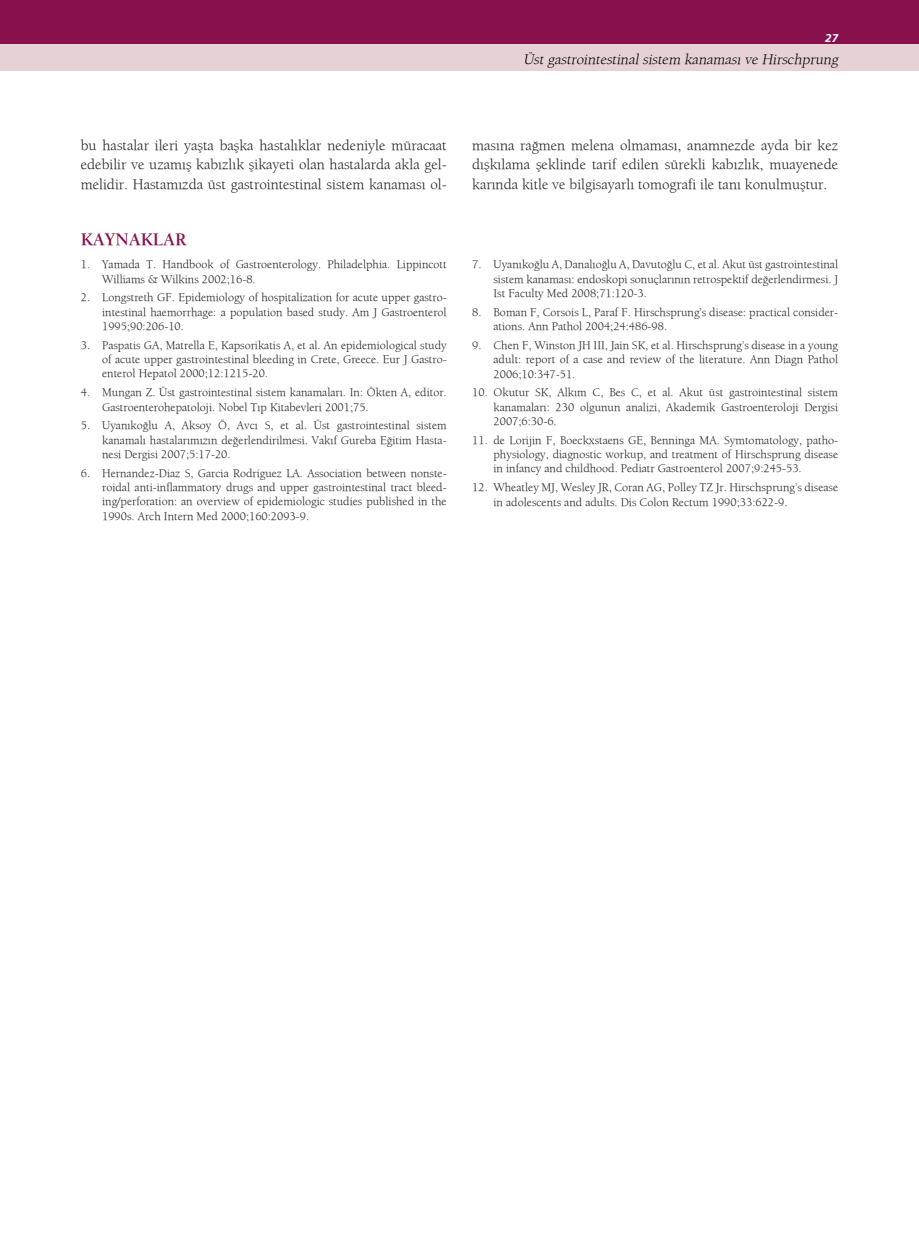
<style>
.page{position:relative;width:919px;height:1238px;background:#fff}
.page>*{position:absolute;margin:0;border:0;box-sizing:border-box;transform-origin:0 0}
.t1{font:700 18px "Berkeley";color:#88104c}
.t2{font:15px/19.5px "Berkeley";color:#231f20;text-align:justify}
.t3{font:italic 300 15px "Berkeley";color:#040503}
.t4{font:300 12px/14.4px "Berkeley";color:#231f20;text-align:justify}
.t5{font:italic 700 12px "Fruga Sans";color:#fff}
</style>
<div class="page">
<div style="left:0;top:0;width:918px;height:45px;background:#88104c"></div>
<div style="left:0;top:44px;width:918px;height:27px;background:#e6d1d5"></div>
<p class="t5" style="left:825px;top:31px;width:14px">27</p>
<p class="t3" style="left:523px;top:51px;width:319px">Üstgastrointestinalsistem kanamasıve Hirschprung</p>
<p class="t2" style="left:81px;top:135px;width:367px">bu hastalar ileri yaşta başka hastalıklar nedeniyle müracaat edebilir ve uzamış kabızlık şikayeti olan hastalarda akla gel&shy;melidir. Hastamızda üst gastrointestinal sistem kanaması ol-</p>
<p class="t2" style="left:472px;top:135px;width:367px">masına rağmen melena olmaması, anamnezde ayda bir kez dışkılama şeklinde tarif edilen sürekli kabızlık, muayenede karında kitle ve bilgisayarlı tomografi ile tanı konulmuştur.</p>
<h1 class="t1" style="left:81px;top:229px;width:107px">KAYNAKLAR</h1>
<p class="t4" style="left:102px;top:257px;width:346px;text-indent:-21px">1. Yamada T. Handbook of Gastroenterology. Philadelphia. Lippincott<br>Williams &amp; Wilkins 2002;16-8.</p>
<p class="t4" style="left:102px;top:290px;width:346px;text-indent:-21px">2. Longstreth GF. Epidemiology of hospitalization for acute upper gastro&shy;intestinal haemorrhage: a population based study. Am J Gastroenterol 1995;90:206-10.</p>
<p class="t4" style="left:102px;top:337px;width:346px;text-indent:-21px">3. Paspatis GA, Matrella E, Kapsorikatis A, et al. An epidemiological study of acute upper gastrointestinal bleeding in Crete, Greece. Eur J Gastro&shy;enterol Hepatol 2000;12:1215-20.</p>
<p class="t4" style="left:102px;top:385px;width:346px;text-indent:-21px">4. Mungan Z. Üst gastrointestinal sistem kanamaları. In: Ökten A, editor.<br>Gastroenterohepatoloji. Nobel Tıp Kitabevleri 2001;75.</p>
<p class="t4" style="left:102px;top:418px;width:346px;text-indent:-21px">5. Uyanıkoğlu A, Aksoy Ö, Avcı S, et al. Üst gastrointestinal sistem kanamalı hastalarımızın değerlendirilmesi. Vakıf Gureba Eğitim Hasta&shy;nesi Dergisi 2007;5:17-20.</p>
<p class="t4" style="left:102px;top:465px;width:346px;text-indent:-21px">6. Hernandez-Diaz S, Garcia Rodriguez LA. Association between nonste&shy;roidal anti-inflammatory drugs and upper gastrointestinal tract bleed&shy;ing/perforation: an overview of epidemiologic studies published in the 1990s. Arch Intern Med 2000;160:2093-9.</p>
<p class="t4" style="left:493px;top:257px;width:346px;text-indent:-21px">7. Uyanıkoğlu A, Danalıoğlu A, Davutoğlu C, et al. Akut üst gastrointestinal sistem kanaması: endoskopi sonuçlarının retrospektif değerlendirmesi. J Ist Faculty Med 2008;71:120-3.</p>
<p class="t4" style="left:493px;top:304px;width:346px;text-indent:-21px">8. Boman F, Corsois L, Paraf F. Hirschsprung’s disease: practical consider&shy;ations. Ann Pathol 2004;24:486-98.</p>
<p class="t4" style="left:493px;top:337px;width:346px;text-indent:-21px">9. Chen F, Winston JH III, Jain SK, et al. Hirschsprung’s disease in a young adult: report of a case and review of the literature. Ann Diagn Pathol 2006;10:347-51.</p>
<p class="t4" style="left:493px;top:385px;width:346px;text-indent:-21px">10. Okutur SK, Alkım C, Bes C, et al. Akut üst gastrointestinal sistem kanamaları: 230 olgunun analizi, Akademik Gastroenteroloji Dergisi 2007;6:30-6.</p>
<p class="t4" style="left:493px;top:432px;width:346px;text-indent:-21px">11. de Lorijin F, Boeckxstaens GE, Benninga MA. Symtomatology, patho&shy;physiology, diagnostic workup, and treatment of Hirschsprung disease in infancy and childhood. Pediatr Gastroenterol 2007;9:245-53.</p>
<p class="t4" style="left:493px;top:480px;width:346px;text-indent:-21px">12. Wheatley MJ, Wesley JR, Coran AG, Polley TZ Jr. Hirschsprung’s disease in adolescents and adults. Dis Colon Rectum 1990;33:622-9.</p>
</div>
